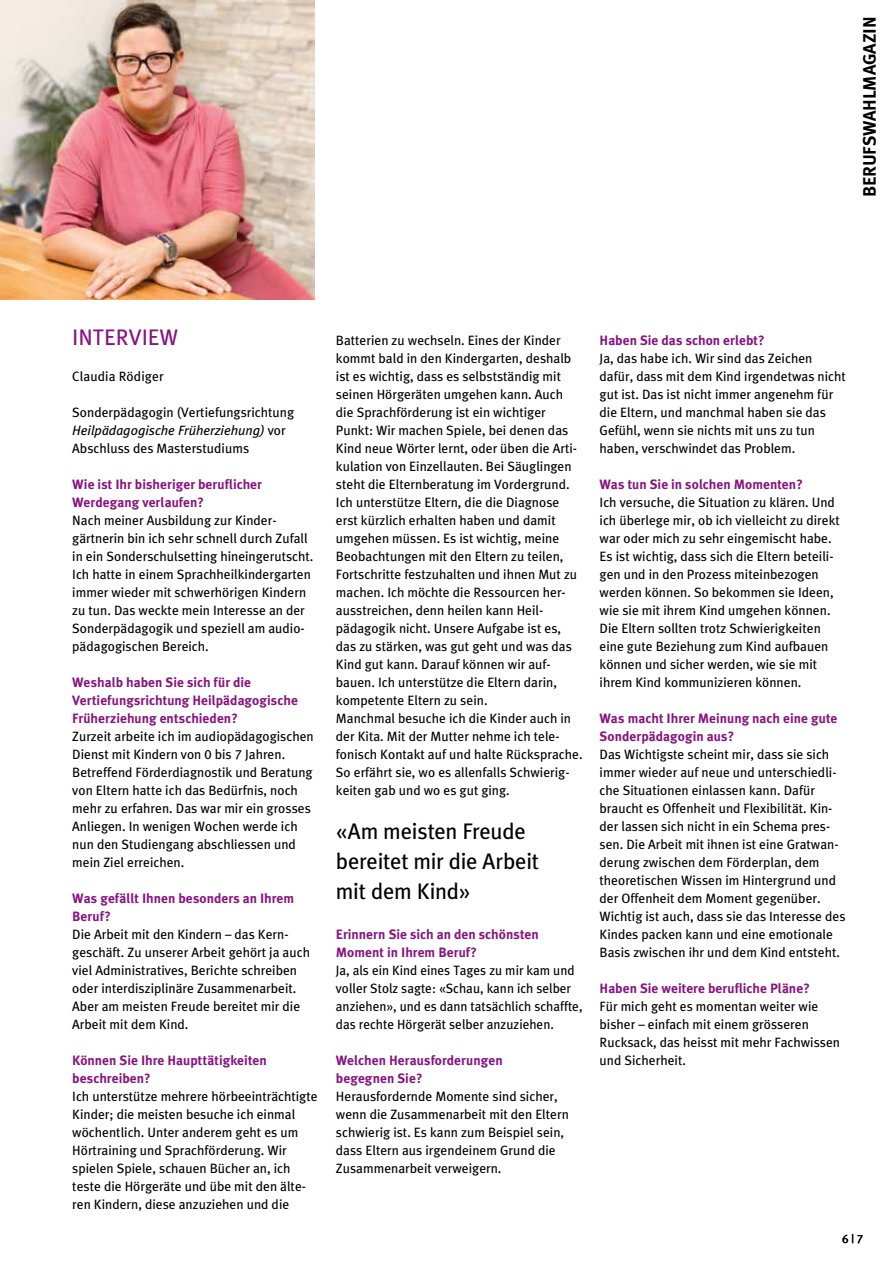
<style>
.page{position:relative;width:893px;height:1263px;background:#fff}
.page>*{position:absolute;margin:0;border:0;box-sizing:border-box;transform-origin:0 0}
.t1{font:22.5px/30px "Meta Mix";letter-spacing:-.01em;color:#000}
.t2{font:22.5px "Meta Mix";color:#871480}
.t3{font:18px "Meta Plus Bold Caps";letter-spacing:-.01em;color:#000}
.t4{font:13.5px/18px "Meta Mix";color:#000}
.t5{font:700 13.5px/18px "Meta Mix";letter-spacing:.005em;color:#871480}
.t6{font:12px "Meta Mix";color:#000}
.s1{font-style:italic}
</style>
<div class="page">
<img style="left:0;top:0;width:315px;height:300px">
<h2 class="t3" style="left:859px;top:197px;width:182px;rotate:-90deg">BERUFSWAHLMAGAZIN</h2>
<h1 class="t2" style="left:72px;top:324px;width:108px">INTERVIEW</h1>
<p class="t4" style="left:72px;top:367px;width:93px">Claudia Rödiger</p>
<p class="t4" style="left:72px;top:403px;width:223px">Sonderpädagogin (Vertiefungsrichtung<br><span class="s1">Heilpädagogische Früherziehung)</span> vor<br>Abschluss des Masterstudiums</p>
<p class="t5" style="left:72px;top:475px;width:191px">Wie ist Ihr bisheriger beruflicher<br>Werdegang verlaufen?</p>
<p class="t4" style="left:72px;top:511px;width:243px">Nach meiner Ausbildung zur Kinder&shy;gärtnerin bin ich sehr schnell durch Zufall in ein Sonderschulsetting hineingerutscht.<br>Ich hatte in einem Sprachheilkindergarten immer wieder mit schwerhörigen Kindern zu tun. Das weckte mein Interesse an der Sonderpädagogik und speziell am audio&shy;pädagogischen Bereich.</p>
<p class="t5" style="left:72px;top:673px;width:227px">Weshalb haben Sie sich für die<br>Vertiefungsrichtung Heilpädagogische<br>Früherziehung entschieden?</p>
<p class="t4" style="left:72px;top:727px;width:243px">Zurzeit arbeite ich im audiopädagogischen Dienst mit Kindern von 0 bis 7 Jahren.<br>Betreffend Förderdiagnostik und Beratung von Eltern hatte ich das Bedürfnis, noch mehr zu erfahren. Das war mir ein grosses Anliegen. In wenigen Wochen werde ich nun den Studiengang abschliessen und mein Ziel erreichen.</p>
<p class="t5" style="left:72px;top:889px;width:223px">Was gefällt Ihnen besonders an Ihrem<br>Beruf?</p>
<p class="t4" style="left:72px;top:925px;width:239px">Die Arbeit mit den Kindern – das Kern&shy;geschäft. Zu unserer Arbeit gehört ja auch viel Administratives, Berichte schreiben oder interdisziplinäre Zusammenarbeit.<br>Aber am meisten Freude bereitet mir die Arbeit mit dem Kind.</p>
<p class="t5" style="left:72px;top:1051px;width:196px">Können Sie Ihre Haupttätigkeiten beschreiben?</p>
<p class="t4" style="left:72px;top:1087px;width:247px">Ich unterstütze mehrere hörbeeinträchtigte Kinder; die meisten besuche ich einmal wöchentlich. Unter anderem geht es um Hörtraining und Sprachförderung. Wir spielen Spiele, schauen Bücher an, ich teste die Hörgeräte und übe mit den älte&shy;ren Kindern, diese anzuziehen und die</p>
<p class="t4" style="left:336px;top:331px;width:248px">Batterien zu wechseln. Eines der Kinder kommt bald in den Kindergarten, deshalb ist es wichtig, dass es selbstständig mit seinen Hörgeräten umgehen kann. Auch die Sprachförderung ist ein wichtiger Punkt: Wir machen Spiele, bei denen das Kind neue Wörter lernt, oder üben die Arti&shy;kulation von Einzellauten. Bei Säuglingen steht die Elternberatung im Vordergrund.<br>Ich unterstütze Eltern, die die Diagnose erst kürzlich erhalten haben und damit umgehen müssen. Es ist wichtig, meine Beobachtungen mit den Eltern zu teilen, Fortschritte festzuhalten und ihnen Mut zu machen. Ich möchte die Ressourcen her&shy;ausstreichen, denn heilen kann Heil&shy;pädagogik nicht. Unsere Aufgabe ist es, das zu stärken, was gut geht und was das Kind gut kann. Darauf können wir auf&shy;bauen. Ich unterstütze die Eltern darin, kompetente Eltern zu sein.<br>Manchmal besuche ich die Kinder auch in der Kita. Mit der Mutter nehme ich tele&shy;fonisch Kontakt auf und halte Rücksprache.<br>So erfährt sie, wo es allenfalls Schwierig&shy;keiten gab und wo es gut ging.</p>
<h1 class="t1" style="left:336px;top:816px;width:205px">«Am meisten Freude bereitet mir die Arbeit mit dem Kind»</h1>
<p class="t5" style="left:336px;top:925px;width:204px">Erinnern Sie sich an den schönsten<br>Moment in Ihrem Beruf?</p>
<p class="t4" style="left:336px;top:961px;width:248px">Ja, als ein Kind eines Tages zu mir kam und voller Stolz sagte: «Schau, kann ich selber anziehen», und es dann tatsächlich schaffte, das rechte Hörgerät selber anzuziehen.</p>
<p class="t5" style="left:336px;top:1051px;width:168px">Welchen Herausforderungen begegnen Sie?</p>
<p class="t4" style="left:336px;top:1087px;width:234px">Herausfordernde Momente sind sicher, wenn die Zusammenarbeit mit den Eltern schwierig ist. Es kann zum Beispiel sein, dass Eltern aus irgendeinem Grund die Zusammenarbeit verweigern.</p>
<p class="t5" style="left:600px;top:331px;width:167px">Haben Sie das schon erlebt?</p>
<p class="t4" style="left:600px;top:349px;width:248px">Ja, das habe ich. Wir sind das Zeichen dafür, dass mit dem Kind irgendetwas nicht gut ist. Das ist nicht immer angenehm für die Eltern, und manchmal haben sie das Gefühl, wenn sie nichts mit uns zu tun haben, verschwindet das Problem.</p>
<p class="t5" style="left:600px;top:475px;width:205px">Was tun Sie in solchen Momenten?</p>
<p class="t4" style="left:600px;top:493px;width:242px">Ich versuche, die Situation zu klären. Und ich überlege mir, ob ich vielleicht zu direkt war oder mich zu sehr eingemischt habe.<br>Es ist wichtig, dass sich die Eltern beteili&shy;gen und in den Prozess miteinbezogen werden können. So bekommen sie Ideen, wie sie mit ihrem Kind umgehen können.<br>Die Eltern sollten trotz Schwierigkeiten eine gute Beziehung zum Kind aufbauen können und sicher werden, wie sie mit ihrem Kind kommunizieren können.</p>
<p class="t5" style="left:600px;top:709px;width:239px">Was macht Ihrer Meinung nach eine gute<br>Sonderpädagogin aus?</p>
<p class="t4" style="left:600px;top:745px;width:247px">Das Wichtigste scheint mir, dass sie sich immer wieder auf neue und unterschiedli&shy;che Situationen einlassen kann. Dafür braucht es Offenheit und Flexibilität. Kin&shy;der lassen sich nicht in ein Schema pres&shy;sen. Die Arbeit mit ihnen ist eine Gratwan&shy;derung zwischen dem Förderplan, dem theoretischen Wissen im Hintergrund und der Offenheit dem Moment gegenüber.<br>Wichtig ist auch, dass sie das Interesse des Kindes packen kann und eine emotionale Basis zwischen ihr und dem Kind entsteht.</p>
<p class="t5" style="left:600px;top:979px;width:212px">Haben Sie weitere berufliche Pläne?</p>
<p class="t4" style="left:600px;top:997px;width:242px">Für mich geht es momentan weiter wie bisher – einfach mit einem grösseren<br>Rucksack, das heisst mit mehr Fachwissen und Sicherheit.</p>
<p class="t6" style="left:842px;top:1231px;width:22px">6 | 7</p>
</div>
